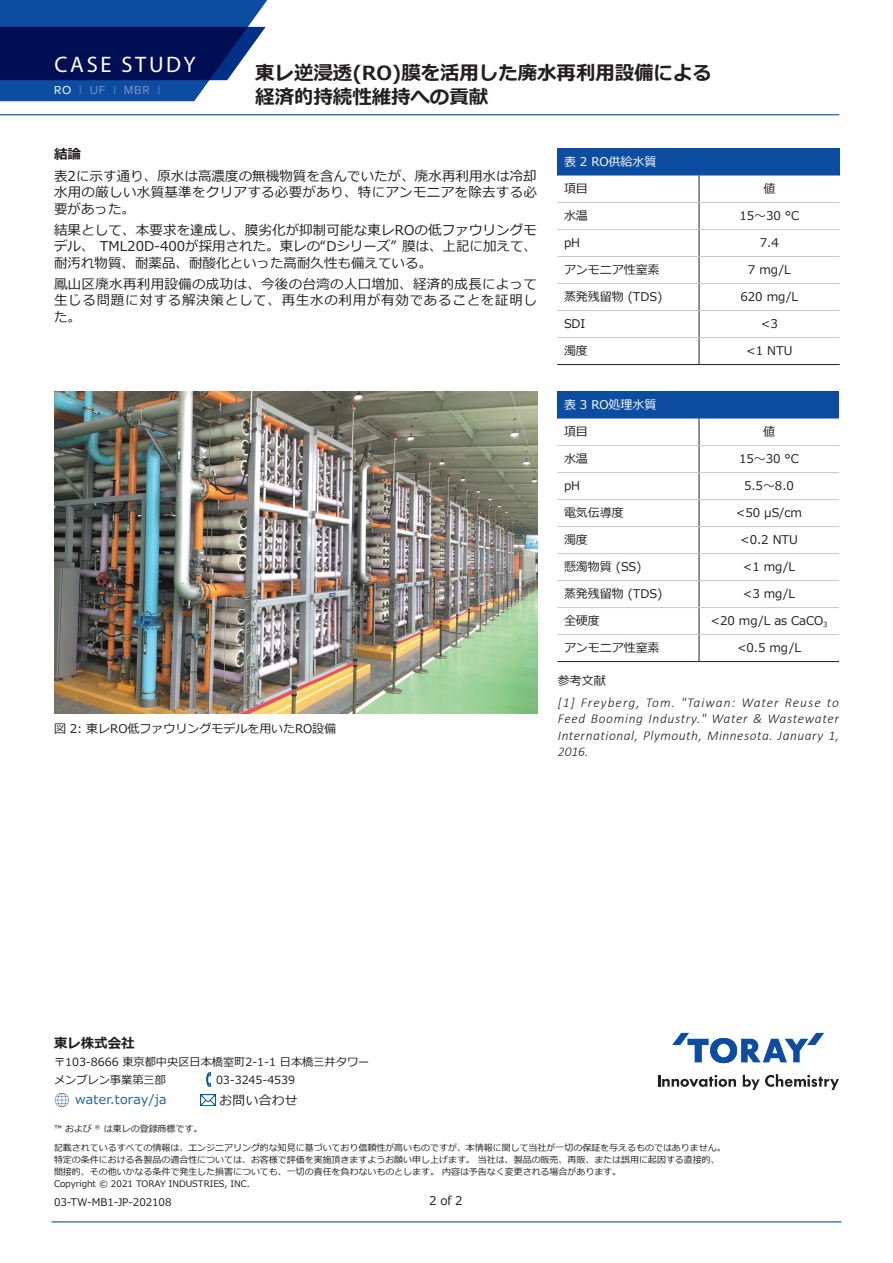
<style>
.page{position:relative;width:893px;height:1263px;background:#fff}
.page>*{position:absolute;margin:0;border:0;box-sizing:border-box;transform-origin:0 0}
.t1{font:22.5px "Myriad Pro";letter-spacing:.12em;color:#fff}
.case_study_heading{font:700 19.5px "Meiryo";letter-spacing:-.005em;color:#231f20}
.body{font:13.5px/16.2px "Meiryo";letter-spacing:.025em;color:#231f20;text-align:justify}
.body-2{font:italic 300 13.5px/16.5px "Calibri";letter-spacing:.04em;color:#231f20;text-align:justify}
.body-3{font:700 13.5px "Meiryo";letter-spacing:-.005em;color:#231f20}
.t2{font:12.75px "Meiryo";letter-spacing:.025em;color:#175d9e}
.t3{font:12.75px "Meiryo";letter-spacing:.025em;color:#231f20}
.tables{font:12px "Meiryo";letter-spacing:-.005em;color:#231f20}
.tables-2{font:12px "Meiryo";letter-spacing:-.005em;color:#fff}
.t4{font:12px "Proxima Nova";letter-spacing:.05em;color:#838fc7}
.body-4{font:12px "Meiryo";color:#231f20}
.t5{font:11.25px/18px "Meiryo";letter-spacing:-.005em;color:#231f20}
.t6{font:10.5px "Meiryo";letter-spacing:-.01em;color:#231f20}
.t7{font:9px/12px "Meiryo";letter-spacing:-.005em;color:#231f20}
.s1{color:#fff}
</style>
<div class="page">
<svg style="left:0;top:0;width:268px;height:101px;background:#1f4186"></svg>
<img style="left:54px;top:392px;width:483px;height:321px">
<div style="left:557px;top:148px;width:283px;height:28px;background:#0d4da1"></div>
<svg style="left:699px;top:176px;width:1px;height:188px"></svg>
<hr style="left:557px;top:364px;width:142px;height:1px;background:#231f20">
<hr style="left:699px;top:364px;width:141px;height:1px;background:#231f20">
<hr style="left:557px;top:202px;width:142px;height:1px;background:#c7c8ca">
<hr style="left:699px;top:202px;width:141px;height:1px;background:#c7c8ca">
<hr style="left:557px;top:229px;width:142px;height:1px;background:#c7c8ca">
<hr style="left:699px;top:229px;width:141px;height:1px;background:#c7c8ca">
<hr style="left:557px;top:256px;width:142px;height:1px;background:#c7c8ca">
<hr style="left:699px;top:256px;width:141px;height:1px;background:#c7c8ca">
<hr style="left:557px;top:283px;width:142px;height:1px;background:#c7c8ca">
<hr style="left:699px;top:283px;width:141px;height:1px;background:#c7c8ca">
<hr style="left:557px;top:310px;width:142px;height:1px;background:#c7c8ca">
<hr style="left:699px;top:310px;width:141px;height:1px;background:#c7c8ca">
<hr style="left:557px;top:337px;width:142px;height:1px;background:#c7c8ca">
<hr style="left:699px;top:337px;width:141px;height:1px;background:#c7c8ca">
<div style="left:557px;top:392px;width:282px;height:26px;background:#0d4da1"></div>
<svg style="left:557px;top:418px;width:282px;height:243px"></svg>
<svg style="left:699px;top:419px;width:1px;height:242px"></svg>
<hr style="left:557px;top:661px;width:142px;height:1px;background:#231f20">
<hr style="left:699px;top:661px;width:140px;height:1px;background:#231f20">
<hr style="left:557px;top:445px;width:142px;height:1px;background:#c7c8ca">
<hr style="left:699px;top:445px;width:140px;height:1px;background:#c7c8ca">
<hr style="left:557px;top:472px;width:142px;height:1px;background:#c7c8ca">
<hr style="left:699px;top:472px;width:140px;height:1px;background:#c7c8ca">
<hr style="left:557px;top:499px;width:142px;height:1px;background:#c7c8ca">
<hr style="left:699px;top:499px;width:140px;height:1px;background:#c7c8ca">
<hr style="left:557px;top:526px;width:142px;height:1px;background:#c7c8ca">
<hr style="left:699px;top:526px;width:140px;height:1px;background:#c7c8ca">
<hr style="left:557px;top:553px;width:142px;height:1px;background:#c7c8ca">
<hr style="left:699px;top:553px;width:140px;height:1px;background:#c7c8ca">
<hr style="left:557px;top:580px;width:142px;height:1px;background:#c7c8ca">
<hr style="left:699px;top:580px;width:140px;height:1px;background:#c7c8ca">
<hr style="left:557px;top:607px;width:142px;height:1px;background:#c7c8ca">
<hr style="left:699px;top:607px;width:140px;height:1px;background:#c7c8ca">
<hr style="left:557px;top:634px;width:142px;height:1px;background:#c7c8ca">
<hr style="left:699px;top:634px;width:140px;height:1px;background:#c7c8ca">
<hr style="left:0;top:114px;width:839px;height:1px;background:#0d4da1">
<svg style="left:658px;top:1075px;width:78px;height:12px"></svg>
<svg style="left:743px;top:1074px;width:96px;height:16px"></svg>
<svg style="left:672px;top:1033px;width:152px;height:30px"></svg>
<hr style="left:52px;top:1221px;width:789px;height:1px;background:#0d4da1">
<svg style="left:55px;top:1093px;width:14px;height:14px"></svg>
<img style="left:206px;top:1072px;width:5px;height:14px">
<img style="left:200px;top:1094px;width:16px;height:12px">
<p class="t1" style="left:54px;top:50px;width:143px">CASE STUDY</p>
<p class="t4" style="left:54px;top:81px;width:107px"><span class="s1">RO</span> | UF | MBR |</p>
<p class="case_study_heading" style="left:255px;top:59px;width:458px">東レ逆浸透(RO)膜を活用した廃水再利用設備による</p>
<p class="case_study_heading" style="left:255px;top:83px;width:234px">経済的持続性維持への貢献</p>
<p class="body-3" style="left:54px;top:145px;width:28px">結論</p>
<p class="body" style="left:54px;top:169px;width:485px">表2に示す通り、原水は高濃度の無機物質を含んでいたが、廃水再利用水は冷却水用の厳しい水質基準をクリアする必要があり、特にアンモニアを除去する必要があった。</p>
<p class="body" style="left:54px;top:223px;width:484px">結果として、本要求を達成し、膜劣化が抑制可能な東レROの低ファウリングモデル、 TML20D-400が採用された。東レの“Dシリーズ” 膜は、上記に加えて、耐汚れ物質、耐薬品、耐酸化といった高耐久性も備えている。</p>
<p class="body" style="left:54px;top:277px;width:485px">鳳山区廃水再利用設備の成功は、今後の台湾の人口増加、経済的成長によって生じる問題に対する解決策として、再生水の利用が有効であることを証明した。</p>
<p class="tables" style="left:54px;top:721px;width:284px">図 2: 東レRO低ファウリングモデルを用いたRO設備</p>
<p class="tables-2" style="left:564px;top:153px;width:94px">表 2 RO供給水質</p>
<p class="tables" style="left:564px;top:180px;width:25px">項目</p>
<p class="tables" style="left:763px;top:180px;width:13px">値</p>
<p class="tables" style="left:564px;top:207px;width:25px">水温</p>
<p class="tables" style="left:739px;top:207px;width:61px">15～30 °C</p>
<p class="tables" style="left:564px;top:234px;width:18px">pH</p>
<p class="tables" style="left:760px;top:234px;width:20px">7.4</p>
<p class="tables" style="left:564px;top:261px;width:97px">アンモニア性窒素</p>
<p class="tables" style="left:748px;top:261px;width:44px">7 mg/L</p>
<p class="tables" style="left:564px;top:288px;width:100px">蒸発残留物 (TDS)</p>
<p class="tables" style="left:740px;top:288px;width:59px">620 mg/L</p>
<p class="tables" style="left:564px;top:315px;width:23px">SDI</p>
<p class="tables" style="left:761px;top:315px;width:19px">&lt;3</p>
<p class="tables" style="left:564px;top:342px;width:25px">濁度</p>
<p class="tables" style="left:746px;top:342px;width:48px">&lt;1 NTU</p>
<p class="tables-2" style="left:564px;top:396px;width:94px">表 3 RO処理水質</p>
<p class="tables" style="left:564px;top:423px;width:25px">項目</p>
<p class="tables" style="left:763px;top:423px;width:13px">値</p>
<p class="tables" style="left:564px;top:450px;width:25px">水温</p>
<p class="tables" style="left:739px;top:450px;width:61px">15～30 °C</p>
<p class="tables" style="left:564px;top:477px;width:18px">pH</p>
<p class="tables" style="left:744px;top:477px;width:51px">5.5～8.0</p>
<p class="tables" style="left:564px;top:504px;width:61px">電気伝導度</p>
<p class="tables" style="left:736px;top:504px;width:68px">&lt;50 µS/cm</p>
<p class="tables" style="left:564px;top:531px;width:25px">濁度</p>
<p class="tables" style="left:740px;top:531px;width:59px">&lt;0.2 NTU</p>
<p class="tables" style="left:564px;top:558px;width:79px">懸濁物質 (SS)</p>
<p class="tables" style="left:743px;top:558px;width:54px">&lt;1 mg/L</p>
<p class="tables" style="left:564px;top:585px;width:100px">蒸発残留物 (TDS)</p>
<p class="tables" style="left:743px;top:585px;width:54px">&lt;3 mg/L</p>
<p class="tables" style="left:564px;top:612px;width:37px">全硬度</p>
<p class="tables" style="left:710px;top:612px;width:119px">&lt;20 mg/L as CaCO<sub>3</sub></p>
<p class="tables" style="left:564px;top:639px;width:97px">アンモニア性窒素</p>
<p class="tables" style="left:737px;top:639px;width:66px">&lt;0.5 mg/L</p>
<p class="body-4" style="left:558px;top:672px;width:49px">参考文献</p>
<p class="body-2" style="left:558px;top:694px;width:283px">[1] Freyberg, Tom. "Taiwan: Water Reuse to Feed Booming Industry." Water &amp; Wastewater International, Plymouth, Minnesota. January 1, 2016.</p>
<h3 class="body-3" style="left:54px;top:1033px;width:82px">東レ株式会社</h3>
<p class="t5" style="left:54px;top:1053px;width:317px">〒103-8666 東京都中央区日本橋室町2-1-1 日本橋三井タワーメンブレン事業第三部</p>
<p class="t5" style="left:216px;top:1071px;width:81px">03-3245-4539</p>
<h3 class="t2" style="left:75px;top:1090px;width:93px">water.toray/ja</h3>
<h3 class="t3" style="left:220px;top:1091px;width:80px">お問い合わせ</h3>
<p class="t7" style="left:54px;top:1120px;width:673px;line-height:18.3px">™ および Rは東レの登録商標です。<br>記載されているすべての情報は、エンジニアリング的な知見に基づいており信頼性が高いものですが、本情報に関して当社が一切の保証を与えるものではありません。</p>
<p class="t7" style="left:54px;top:1154px;width:667px">特定の条件における各製品の適合性については、お客様で評価を実施頂きますようお願い申し上げます。 当社は、製品の販売、再販、または誤用に起因する直接的、間接的、その他いかなる条件で発生した損害についても、一切の責任を負わないものとします。 内容は予告なく変更される場合があります。<br>Copyright © 2021 TORAY INDUSTRIES, INC.</p>
<p class="t6" style="left:54px;top:1194px;width:119px">03-TW-MB1-JP-202108</p>
<h3 class="tables" style="left:429px;top:1192px;width:35px">2 of 2</h3>
</div>
